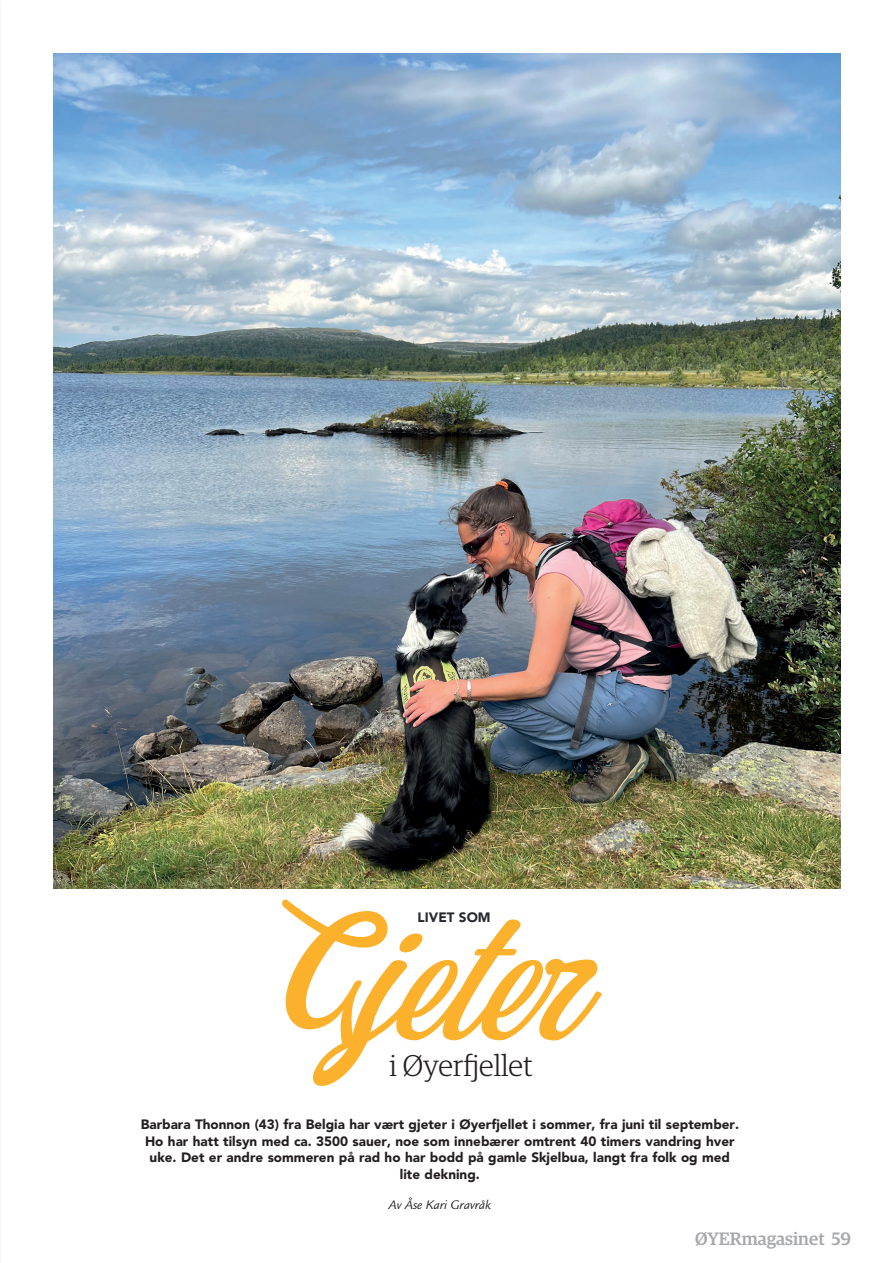
<style>
.page{position:relative;width:893px;height:1263px;background:#fff}
.page>*{position:absolute;margin:0;border:0;box-sizing:border-box;transform-origin:0 0}
.t1{font:157.5px "Adrenaline";color:#fbb12c}
.t2{font:300 30px "Guardian Egyp";color:#231f20}
.t3{font:500 18px "Guardian Egyp";color:#a8a9ad}
.t4{font:900 13.5px/16.5px "Avenir LT Std";color:#231f20;text-align:center}
.t5{font:italic 13.5px "Legacy Sans Std";color:#231f20}
.t6{font:900 13.5px "Avenir LT Std";color:#27292d}
</style>
<div class="page">
<img style="left:53px;top:53px;width:787px;height:836px">
<p class="t1" style="left:282px;top:883px;width:73px">G</p>
<p class="t6" style="left:418px;top:909px;width:75px">LIVET SOM</p>
<p class="t1" style="left:346px;top:894px;width:227px">jeter</p>
<p class="t2" style="left:389px;top:1045px;width:145px">i Øyerfjellet</p>
<p class="t4" style="left:141px;top:1116px;width:600px">Barbara Thonnon (43) fra Belgia har vært gjeter i Øyerfjellet i sommer, fra juni til september.<br>Ho har hatt tilsyn med ca. 3500 sauer, noe som innebærer omtrent 40 timers vandring hver uke. Det er andre sommeren på rad ho har bodd på gamle Skjelbua, langt fra folk og med lite dekning.</p>
<p class="t5" style="left:388px;top:1197px;width:104px">Av Åse Kari Gravråk</p>
<h3 class="t3" style="left:695px;top:1228px;width:158px">ØYERmagasinet 59</h3>
</div>
